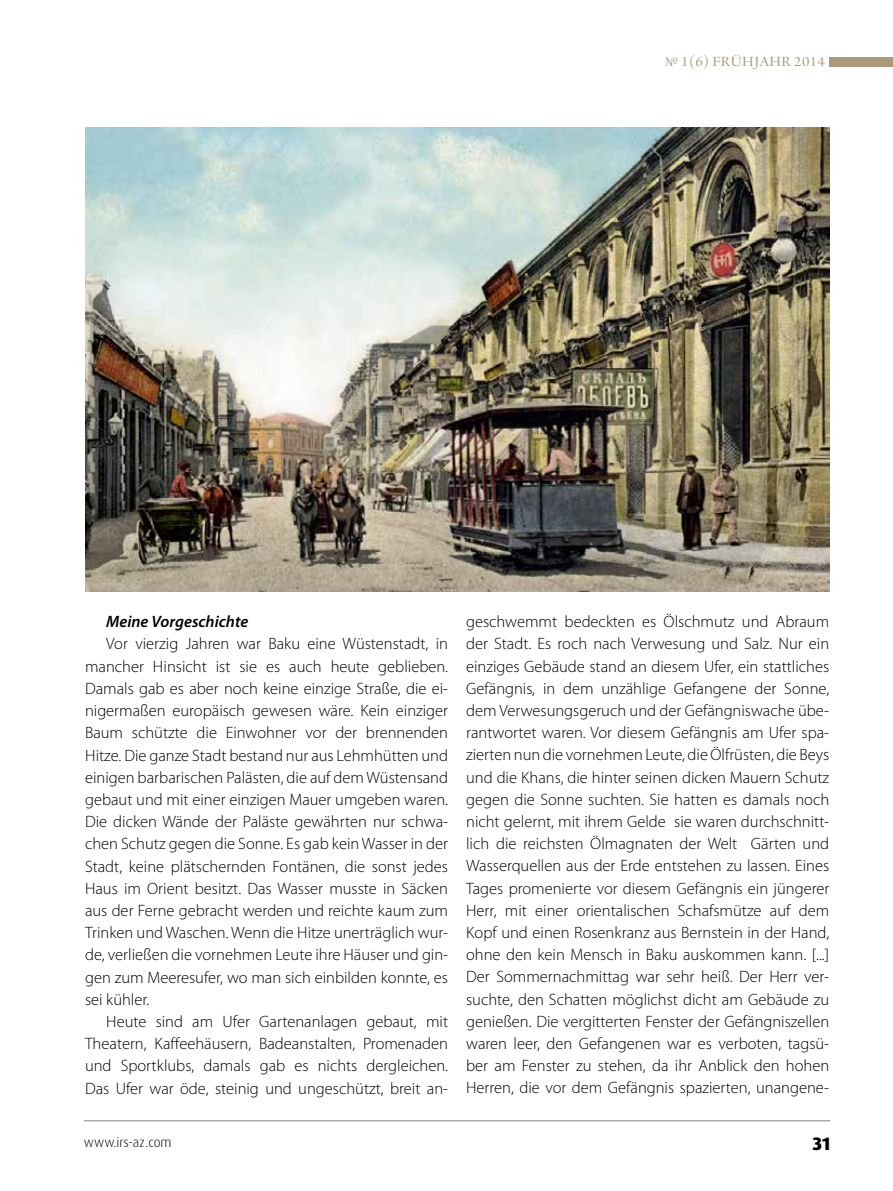
<style>
.page{position:relative;width:893px;height:1191px;background:#fff}
.page>*{position:absolute;margin:0;border:0;box-sizing:border-box;transform-origin:0 0}
.t1{font:800 18px "Dax Pro";color:#000}
.t2{font:300 16.5px/22.2px "Myriad Pro";color:#000;text-align:justify}
.t3{font:italic 600 16.5px "Myriad Pro";color:#000}
.t4{font:15px "Arno Pro Display";letter-spacing:.03em;color:#ac9979;scale:1.1 1}
.t5{font:300 13.5px "Dax Pro";color:#000}
</style>
<div class="page">
<hr style="left:84px;top:1120px;width:746px;height:1px;background:#808285">
<img style="left:85px;top:128px;width:744px;height:463px">
<div style="left:829px;top:57px;width:64px;height:9px;background:#ac9979"></div>
<p class="t4" style="left:665px;top:53px;width:147px">№ 1(6) FRÜHJAHR 2014</p>
<p class="t3" style="left:106px;top:611px;width:144px">Meine Vorgeschichte</p>
<p class="t2" style="left:85px;top:633px;width:365px;text-indent:21px">Vor vierzig Jahren war Baku eine Wüstenstadt, in mancher H insicht ist sie es auch heute geblieben.<br>Damals gab es aber noch keine einzige Straße, die ei&shy;nigermaßen europäisch gewesen wäre. Kein einziger Baum schützte die Einwohner vor der brennenden H itze. Die ganze Stadt bestand nur aus Lehmhütten und einigen barbarischen Palästen, die auf dem Wüstensand gebaut und mit einer einzigen Mauer umgeben waren.<br>Die dicken Wände der Paläste gewährten nur schwa&shy;chen Schutz gegen die Sonne. Es gab kein Wasser in der Stadt, keine plätschernden Fontänen, die sonst jedes Haus im Orient besitzt. Das Wasser musste in Säcken aus der Ferne gebracht werden und reichte kaum zum Trinken und Waschen. Wenn die H itze unerträglich wur&shy;de, verließen die vornehmen Leute ihre Häuser und gin&shy;gen zum Meeresufer, wo man sich einbilden konnte, es sei kühler.</p>
<p class="t2" style="left:85px;top:1010px;width:365px;text-indent:21px">Heute sind am Ufer Gartenanlagen gebaut, mit Theatern, Kaffeehäusern, Badeanstalten, Promenaden und Sportklubs, damals gab es nichts dergleichen.<br>Das Ufer war öde, steinig und ungeschützt, breit an-</p>
<p class="t2" style="left:466px;top:611px;width:365px">geschwemmt bedeckten es Ölschmutz und Abraum der Stadt. Es roch nach Verwesung und Salz. N ur ein einziges Gebäude stand an diesem Ufer, ein stattliches Gefängnis, in dem unzählige Gefangene der Sonne, dem Verwesungsgeruch und der Gefängniswache übe&shy;rantwortet waren. Vor diesem Gefängnis am Ufer spa&shy;zierten nun die vornehmen Leute, die Ölfrüsten, die Beys und die Khans, die hinter seinen dicken Mauern Schutz gegen die Sonne suchten. Sie hatten es damals noch nicht gelernt, mit ihrem Gelde sie waren durchschnitt&shy;lich die reichsten Ölmagnaten der Welt Gärten und Wasserquellen aus der Erde entstehen zu lassen. Eines Tages promenierte vor diesem Gefängnis ein jüngerer Herr, mit einer orientalischen Schafsmütze auf dem Kopf und einen Rosenkranz aus Bernstein in der Hand, ohne den kein Mensch in Baku auskommen kann. [...] Der Sommernachmittag war sehr heiß. Der Herr ver&shy;suchte, den Schatten möglichst dicht am Gebäude zu genießen. Die vergitterten Fenster der Gefängniszellen waren leer, den Gefangenen war es verboten, tagsü&shy;ber am Fenster zu stehen, da ihr Anblick den hohen Herren, die vor dem Gefängnis spazierten, unangene-</p>
<p class="t5" style="left:84px;top:1133px;width:89px">www.irs-az.com</p>
<p class="t1" style="left:812px;top:1131px;width:19px">31</p>
</div>
